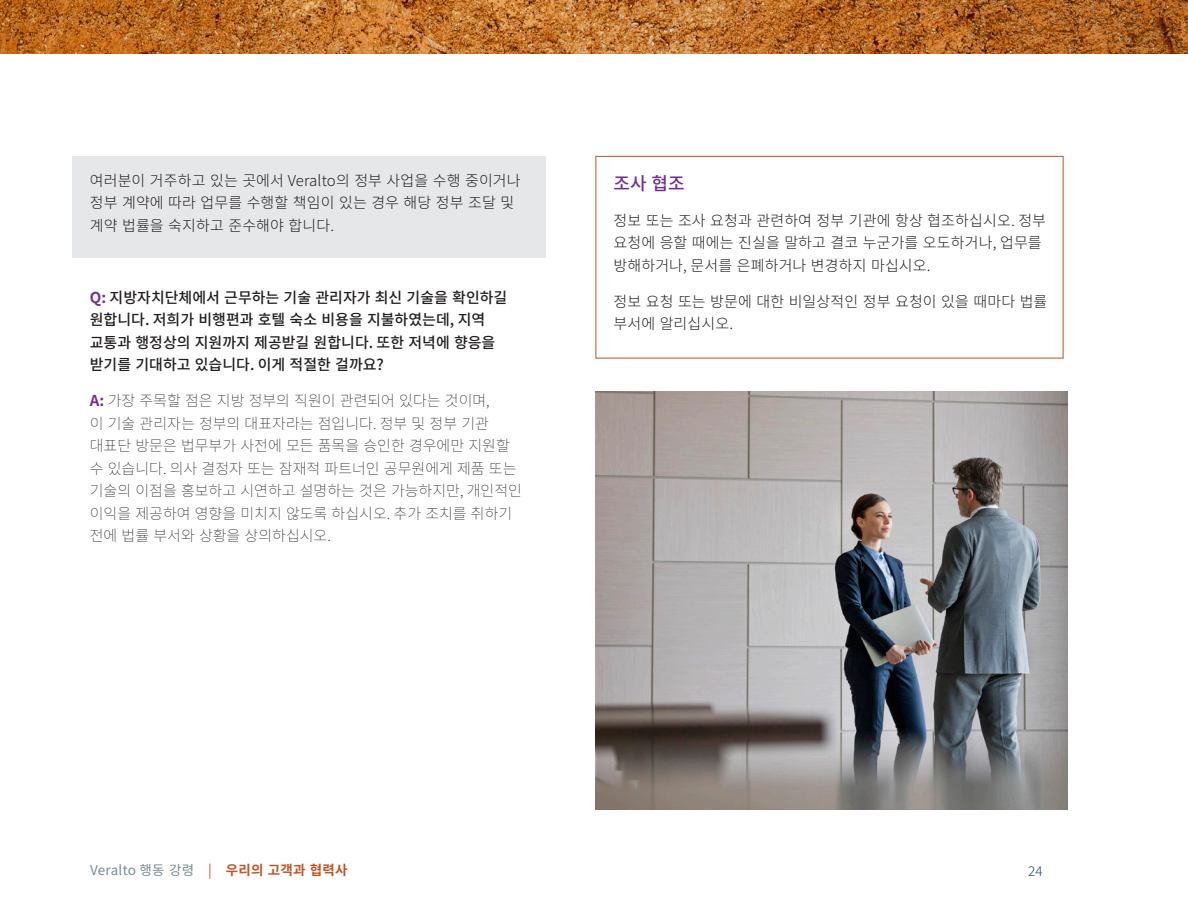
<style>
.page{position:relative;width:1188px;height:918px;background:#fff}
.page>*{position:absolute;margin:0;border:0;box-sizing:border-box;transform-origin:0 0}
.Body_Header_Purple{font:500 18px "Source Han Sans K";color:#712f91}
.Body_Text{font:300 15px/22.5px "Source Han Sans K";letter-spacing:.01em;color:#231f20}
.Body_Text_Italic{font:200 15px/22.5px "Source Han Sans K";color:#231f20}
.Body_Text_Bold{font:500 15px/22.5px "Source Han Sans K";color:#231f20}
.t1{font:13.5px "Source Han Sans K";letter-spacing:.02em;color:#7a8a94}
.t2{font:300 13.5px "Source Han Sans K";color:#224a72}
.s1{font-weight:700;color:#712f91}
.s2{color:#be5526}
.s3{font-weight:700;color:#be5526}
</style>
<div class="page">
<img style="left:0;top:0;width:1188px;height:54px">
<div style="left:596px;top:156px;width:468px;height:202px;border:1px solid #be5526"></div>
<img style="left:596px;top:392px;width:472px;height:418px">
<div style="left:72px;top:156px;width:474px;height:101px;background:#e6e7e9"></div>
<p class="Body_Text" style="left:90px;top:170px;width:432px">여러분이 거주하고 있는 곳에서 Veralto의 정부 사업을 수행 중이거나 정부 계약에 따라 업무를 수행할 책임이 있는 경우 해당 정부 조달 및 계약 법률을 숙지하고 준수해야 합니다.</p>
<p class="Body_Text_Bold" style="left:90px;top:287px;width:419px"><span class="s1">Q:</span> 지방자치단체에서 근무하는 기술 관리자가 최신 기술을 확인하길 원합니다. 저희가 비행편과 호텔 숙소 비용을 지불하였는데, 지역 교통과 행정상의 지원까지 제공받길 원합니다. 또한 저녁에 향응을 받기를 기대하고 있습니다. 이게 적절한 걸까요?</p>
<p class="Body_Text_Italic" style="left:90px;top:390px;width:434px"><span class="s1">A:</span> 가장 주목할 점은 지방 정부의 직원이 관련되어 있다는 것이며,<br>이 기술 관리자는 정부의 대표자라는 점입니다. 정부 및 정부 기관 대표단 방문은 법무부가 사전에 모든 품목을 승인한 경우에만 지원할 수 있습니다. 의사 결정자 또는 잠재적 파트너인 공무원에게 제품 또는 기술의 이점을 홍보하고 시연하고 설명하는 것은 가능하지만, 개인적인 이익을 제공하여 영향을 미치지 않도록 하십시오. 추가 조치를 취하기 전에 법률 부서와 상황을 상의하십시오.</p>
<p class="Body_Header_Purple" style="left:614px;top:173px;width:73px">조사 협조</p>
<p class="Body_Text" style="left:614px;top:209px;width:434px">정보 또는 조사 요청과 관련하여 정부 기관에 항상 협조하십시오. 정부 요청에 응할 때에는 진실을 말하고 결코 누군가를 오도하거나, 업무를 방해하거나, 문서를 은폐하거나 변경하지 마십시오.</p>
<p class="Body_Text" style="left:614px;top:290px;width:435px">정보 요청 또는 방문에 대한 비일상적인 정부 요청이 있을 때마다 법률 부서에 알리십시오.</p>
<p class="t1" style="left:90px;top:862px;width:259px">Veralto 행동 강령 <span class="s2">|</span> <span class="s3">우리의 고객과 협력사</span></p>
<p class="t2" style="left:1028px;top:863px;width:16px">24</p>
</div>
